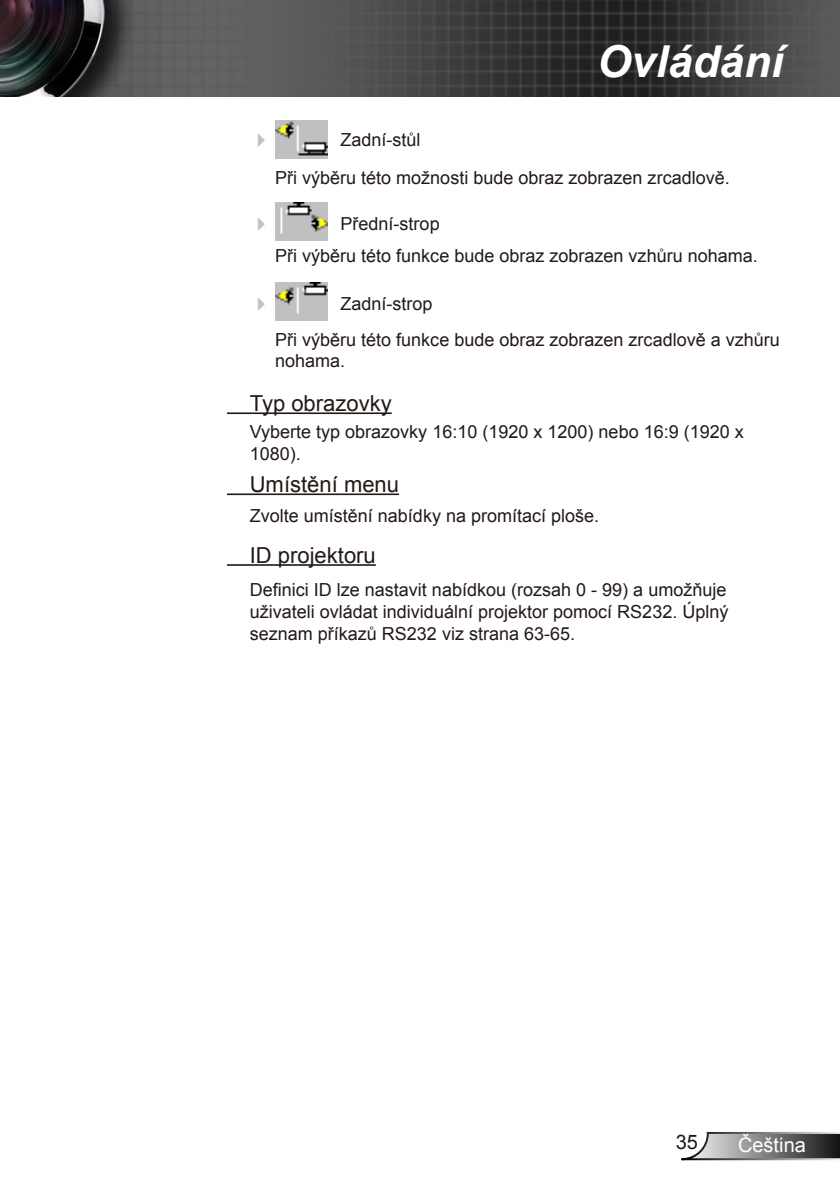
<style>
.page{position:relative;width:840px;height:1191px;background:#fff}
.page>*{position:absolute;margin:0;border:0;box-sizing:border-box;transform-origin:0 0}
.t1{font:italic 700 44px "Arial";color:#fff}
.t2{font:22px "Arial";color:#231916}
.t3{font:20px "Arial";color:#fff}
.t4{font:20px "Arial";color:#231916}
.t5{font:18px/21.6px "Arial";color:#231916}
</style>
<div class="page">
<svg style="left:681px;top:1131px;width:158px;height:30px"></svg>
<img style="left:0;top:0;width:839px;height:96px">
<hr style="left:227px;top:412px;width:164px;height:2px;background:#231916">
<hr style="left:227px;top:493px;width:172px;height:2px;background:#231916">
<hr style="left:227px;top:564px;width:148px;height:2px;background:#231916">
<img style="left:275px;top:121px;width:52px;height:37px">
<img style="left:275px;top:202px;width:52px;height:38px">
<img style="left:275px;top:282px;width:52px;height:38px">
<h1 class="t1" style="left:597px;top:33px;width:187px">Ovládání</h1>
<p class="t5" style="left:275px;top:121px;width:456px;line-height:37.6px;text-indent:65px">Zadní-stůl<br>Při výběru této možnosti bude obraz zobrazen zrcadlově.</p>
<p class="t5" style="left:275px;top:208px;width:484px;line-height:31.6px;text-indent:65px">Přední-strop<br>Při výběru této funkce bude obraz zobrazen vzhůru nohama.</p>
<p class="t5" style="left:275px;top:286px;width:506px;line-height:35.8px;text-indent:65px">Zadní-strop<br>Při výběru této funkce bude obraz zobrazen zrcadlově a vzhůru</p>
<p class="t5" style="left:275px;top:350px;width:72px">nohama.</p>
<p class="t2" style="left:249px;top:389px;width:143px">Typ obrazovky</p>
<p class="t5" style="left:249px;top:421px;width:495px">Vyberte typ obrazovky 16:10 (1920 x 1200) nebo 16:9 (1920 x<br>1080).</p>
<p class="t2" style="left:249px;top:470px;width:151px">Umístění menu</p>
<p class="t5" style="left:249px;top:505px;width:351px">Zvolte umístění nabídky na promítací ploše.</p>
<p class="t2" style="left:249px;top:540px;width:127px">ID projektoru</p>
<p class="t5" style="left:249px;top:579px;width:480px;text-align:justify">Definici ID lze nastavit nabídkou (rozsah 0 - 99) a umožňuje uživateli ovládat individuální projektor pomocí RS232. Úplný seznam příkazů RS232 viz strana 63-65.</p>
<p class="t4" style="left:675px;top:1128px;width:24px">35</p>
<p class="t3" style="left:737px;top:1131px;width:69px">Čeština</p>
</div>
